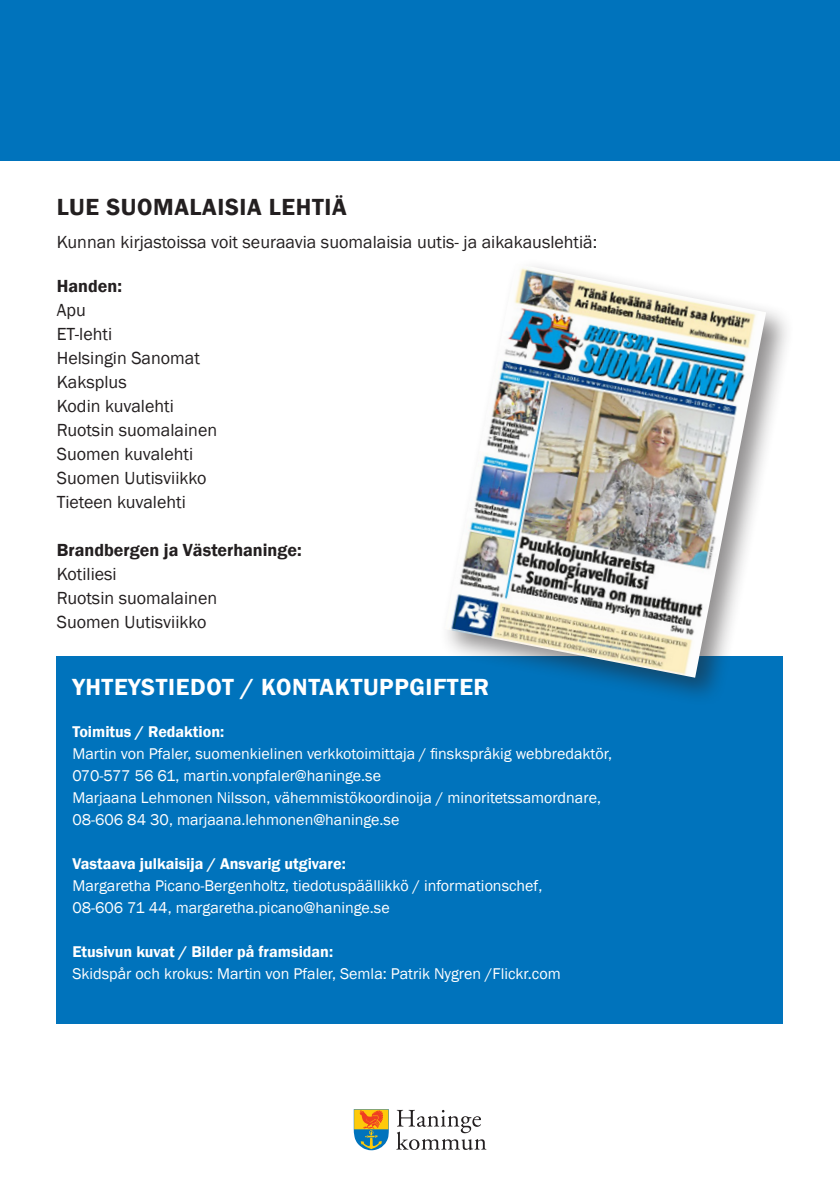
<style>
.page{position:relative;width:840px;height:1191px;background:#fff}
.page>*{position:absolute;margin:0;border:0;box-sizing:border-box;transform-origin:0 0}
.Bildtext__foto-by-li{font:600 24px "Franklin Gothic";letter-spacing:.025em;color:#fff}
.Bildtext__foto-by-li-2{font:600 24px "Franklin Gothic";letter-spacing:.025em;color:#231f20}
.Bildtext__foto-by-li-3{font:18px "Franklin Gothic";color:#231f20}
.Bildtext__foto-by-li-4{font:600 18px "Franklin Gothic";color:#231f20}
.Bildtext__foto-by-li-5{font:16px/22px "Franklin Gothic";color:#fff}
.Bildtext__foto-by-li-6{font:600 16px "Franklin Gothic";color:#fff}
.s1{font-weight:600}
</style>
<div class="page">
<div style="left:0;top:0;width:839px;height:160px;background:#0073bc"></div>
<svg style="left:396px;top:1109px;width:89px;height:41px"></svg>
<svg style="left:353px;top:1109px;width:35px;height:41px"></svg>
<div style="left:57px;top:656px;width:725px;height:367px;background:#0073bc"></div>
<div style="left:438px;top:257px;width:356px;height:449px;background:#231f20;opacity:.5"></div>
<img style="left:444px;top:263px;width:321px;height:414px">
<p class="Bildtext__foto-by-li-2" style="left:57px;top:192px;width:291px">LUE SUOMALAISIA LEHTIÄ</p>
<p class="Bildtext__foto-by-li-3" style="left:57px;top:231px;width:541px">Kunnan kirjastoissa voit seuraavia suomalaisia uutis- ja aikakauslehtiä:</p>
<p class="Bildtext__foto-by-li-4" style="left:57px;top:275px;width:67px">Handen:</p>
<p class="Bildtext__foto-by-li-3" style="left:57px;top:299px;width:31px">Apu</p>
<p class="Bildtext__foto-by-li-3" style="left:57px;top:323px;width:57px">ET-lehti</p>
<p class="Bildtext__foto-by-li-3" style="left:57px;top:347px;width:145px">Helsingin Sanomat</p>
<p class="Bildtext__foto-by-li-3" style="left:57px;top:371px;width:71px">Kaksplus</p>
<p class="Bildtext__foto-by-li-3" style="left:57px;top:395px;width:118px">Kodin kuvalehti</p>
<p class="Bildtext__foto-by-li-3" style="left:57px;top:419px;width:162px">Ruotsin suomalainen</p>
<p class="Bildtext__foto-by-li-3" style="left:57px;top:443px;width:138px">Suomen kuvalehti</p>
<p class="Bildtext__foto-by-li-3" style="left:57px;top:467px;width:151px">Suomen Uutisviikko</p>
<p class="Bildtext__foto-by-li-3" style="left:57px;top:491px;width:131px">Tieteen kuvalehti</p>
<p class="Bildtext__foto-by-li-4" style="left:57px;top:539px;width:246px">Brandbergen ja Västerhaninge:</p>
<p class="Bildtext__foto-by-li-3" style="left:57px;top:563px;width:61px">Kotiliesi</p>
<p class="Bildtext__foto-by-li-3" style="left:57px;top:587px;width:162px">Ruotsin suomalainen</p>
<p class="Bildtext__foto-by-li-3" style="left:57px;top:611px;width:151px">Suomen Uutisviikko</p>
<p class="Bildtext__foto-by-li" style="left:72px;top:671px;width:418px">YHTEYSTIEDOT / KONTAKTUPPGIFTER</p>
<p class="Bildtext__foto-by-li-6" style="left:72px;top:722px;width:153px">Toimitus / Redaktion:</p>
<p class="Bildtext__foto-by-li-5" style="left:72px;top:743px;width:541px">Martin von Pfaler, suomenkielinen verkkotoimittaja / finskspråkig webbredaktör,<br>070-577 56 61, martin.vonpfaler@haninge.se</p>
<p class="Bildtext__foto-by-li-5" style="left:72px;top:787px;width:530px">Marjaana Lehmonen Nilsson, vähemmistökoordinoija / minoritetssamordnare,<br>08-606 84 30, marjaana.lehmonen@haninge.se</p>
<p class="Bildtext__foto-by-li-6" style="left:72px;top:854px;width:275px">Vastaava julkaisija / Ansvarig utgivare:</p>
<p class="Bildtext__foto-by-li-5" style="left:72px;top:875px;width:471px">Margaretha Picano-Bergenholtz, tiedotuspäällikkö / informationschef,<br>08-606 71 44, margaretha.picano@haninge.se</p>
<p class="Bildtext__foto-by-li-5" style="left:72px;top:941px;width:489px"><span class="s1">Etusivun kuvat / Bilder på framsidan:<br></span>Skidspår och krokus: Martin von Pfaler, Semla: Patrik Nygren /Flickr.com</p>
</div>
